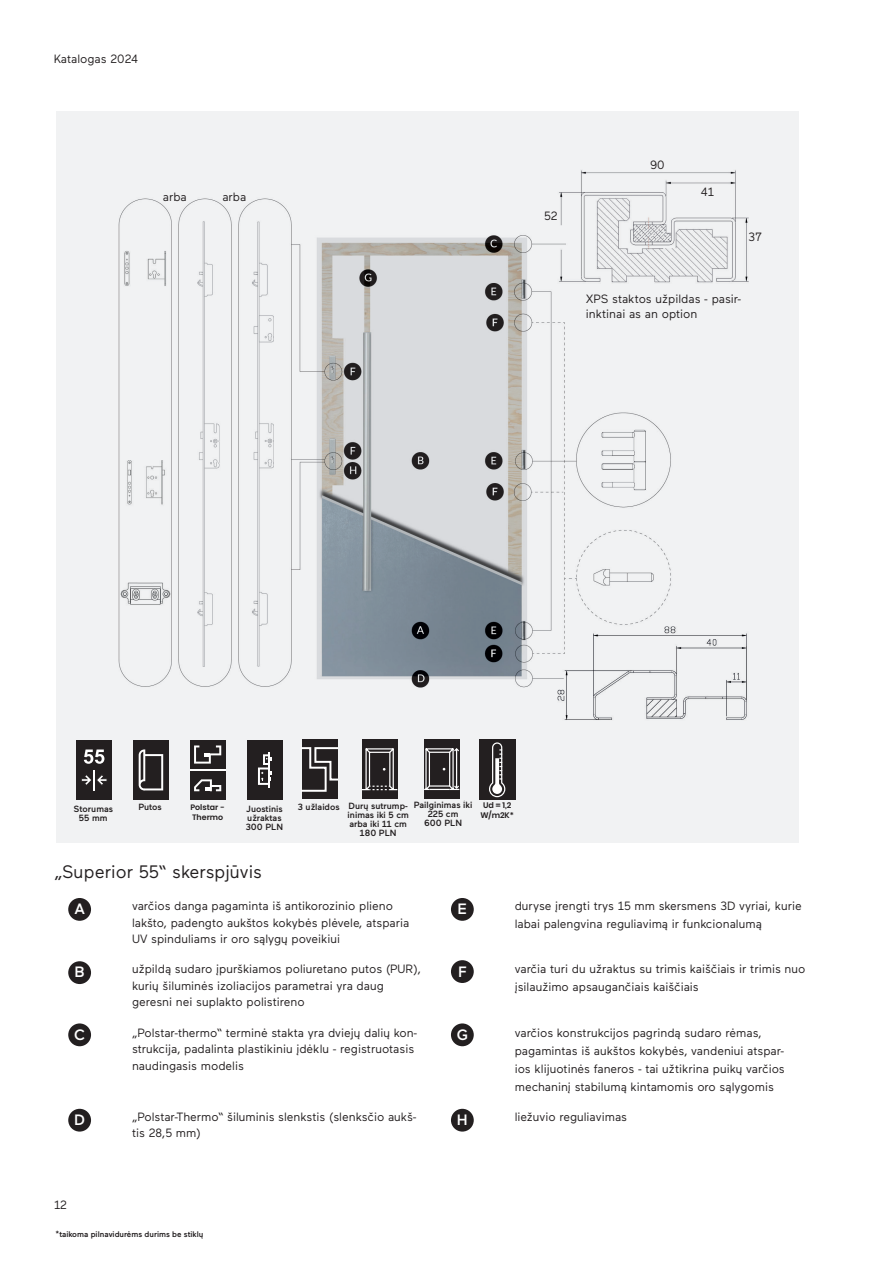
<style>
.page{position:relative;width:893px;height:1263px;background:#fff}
.page>*{position:absolute;margin:0;border:0;box-sizing:border-box;transform-origin:0 0}
.t1{font:18px "Maax";color:#231f20}
.t2{font:500 15px "Maax";color:#fff}
.t3{font:12px/16.5px "Maax";color:#231f20}
.t4{font:500 9px/9px "Maax";color:#231f20}
.t5{font:500 8.1px "Maax";color:#231f20}
.t6{font:600 8.1px/10.1px "Poppins";color:#231f20;text-align:center}
.t7{font:600 7.95px/8.1px "Poppins";color:#231f20;text-align:center}
</style>
<div class="page">
<div style="left:56px;top:111px;width:742px;height:731px;background:#f1f2f3"></div>
<div style="left:68px;top:898px;width:23px;height:23px;background:#231f20;border-radius:50%"></div>
<div style="left:451px;top:898px;width:23px;height:23px;background:#231f20;border-radius:50%"></div>
<div style="left:68px;top:961px;width:23px;height:23px;background:#231f20;border-radius:50%"></div>
<div style="left:451px;top:960px;width:23px;height:23px;background:#231f20;border-radius:50%"></div>
<div style="left:68px;top:1023px;width:23px;height:23px;background:#231f20;border-radius:50%"></div>
<div style="left:451px;top:1023px;width:23px;height:23px;background:#231f20;border-radius:50%"></div>
<div style="left:68px;top:1109px;width:23px;height:22px;background:#231f20;border-radius:50%"></div>
<div style="left:451px;top:1109px;width:23px;height:22px;background:#231f20;border-radius:50%"></div>
<img style="left:118px;top:170px;width:631px;height:599px">
<div style="left:190px;top:740px;width:35px;height:59px;background:#231f20"></div>
<svg style="left:194px;top:745px;width:27px;height:19px"></svg>
<svg style="left:194px;top:779px;width:27px;height:12px"></svg>
<hr style="left:190px;top:769px;width:35px;height:2px;background:#fff">
<div style="left:133px;top:740px;width:36px;height:60px;background:#231f20"></div>
<svg style="left:139px;top:749px;width:24px;height:41px"></svg>
<div style="left:76px;top:740px;width:36px;height:60px;background:#231f20"></div>
<svg style="left:84px;top:749px;width:20px;height:15px"></svg>
<svg style="left:81px;top:775px;width:26px;height:10px"></svg>
<hr style="left:93px;top:770px;width:2px;height:21px;background:#fff">
<div style="left:362px;top:740px;width:36px;height:59px;background:#231f20"></div>
<svg style="left:361px;top:747px;width:38px;height:44px"></svg>
<div style="left:424px;top:740px;width:36px;height:59px;background:#231f20"></div>
<svg style="left:423px;top:747px;width:38px;height:43px"></svg>
<hr style="left:456px;top:749px;width:1px;height:39px;background:#fff">
<div style="left:247px;top:740px;width:36px;height:59px;background:#231f20"></div>
<hr style="left:268px;top:752px;width:2px;height:35px;background:#fff">
<svg style="left:258px;top:754px;width:14px;height:31px"></svg>
<div style="left:302px;top:740px;width:36px;height:59px;background:#231f20"></div>
<svg style="left:302px;top:747px;width:36px;height:45px"></svg>
<div style="left:479px;top:740px;width:36px;height:60px;background:#231f20"></div>
<svg style="left:489px;top:742px;width:17px;height:56px"></svg>
<p class="t3" style="left:54px;top:50px;width:86px">Katalogas 2024</p>
<p class="t3" style="left:163px;top:188px;width:25px">arba</p>
<p class="t3" style="left:222px;top:188px;width:25px">arba</p>
<p class="t3" style="left:544px;top:207px;width:15px">52</p>
<p class="t3" style="left:650px;top:156px;width:16px">90</p>
<p class="t3" style="left:701px;top:183px;width:15px">41</p>
<p class="t3" style="left:749px;top:228px;width:15px">37</p>
<p class="t3" style="left:586px;top:291px;width:157px;line-height:15px">XPS staktos užpildas - pasir&shy;inktinai as an option</p>
<p class="t7" style="left:357px;top:800px;width:46px">Skrót drzwi do 5cm lub do 11cm</p>
<p class="t7" style="left:413px;top:799px;width:59px;line-height:9.9px">Przewyższenie do 225cm</p>
<p class="t4" style="left:414px;top:800px;width:60px;text-align:center">Pailginimas iki<br>225 cm</p>
<p class="t4" style="left:424px;top:818px;width:39px">600 PLN</p>
<p class="t4" style="left:298px;top:802px;width:43px">3 užlaidos</p>
<p class="t4" style="left:348px;top:801px;width:63px;text-align:justify">Durų sutrump&shy;inimas iki 5 cm arba iki 11 cm</p>
<p class="t4" style="left:360px;top:828px;width:38px">180 PLN</p>
<p class="t7" style="left:247px;top:802px;width:37px;line-height:9.6px">Zamek listwowy</p>
<p class="t7" style="left:303px;top:803px;width:34px">3 Przylgi</p>
<p class="t7" style="left:77px;top:804px;width:36px">Grubość</p>
<p class="t7" style="left:139px;top:803px;width:25px">Piana</p>
<p class="t7" style="left:81px;top:813px;width:28px">55mm</p>
<p class="t7" style="left:190px;top:802px;width:36px;line-height:9.4px;text-align:left">Polstar -<br>Thermo</p>
<p class="t4" style="left:138px;top:802px;width:25px">Putos</p>
<p class="t4" style="left:246px;top:803px;width:38px">Juostinis užraktas</p>
<p class="t4" style="left:246px;top:821px;width:39px">300 PLN</p>
<p class="t4" style="left:74px;top:803px;width:41px">Storumas</p>
<p class="t4" style="left:79px;top:812px;width:30px">55 mm</p>
<p class="t6" style="left:480px;top:800px;width:35px">Ud = 1,2<br>W/m2K*</p>
<p class="t1" style="left:54px;top:860px;width:209px">„Superior 55“ skerspjūvis</p>
<p class="t2" style="left:74px;top:899px;width:12px">A</p>
<p class="t3" style="left:132px;top:897px;width:279px">varčios danga pagaminta iš antikorozinio plieno lakšto, padengto aukštos kokybės plėvele, atsparia<br>UV spinduliams ir oro sąlygų poveikiui</p>
<p class="t2" style="left:457px;top:899px;width:11px">E</p>
<p class="t3" style="left:515px;top:896px;width:288px;line-height:18px">duryse įrengti trys 15 mm skersmens 3D vyriai, kurie labai palengvina reguliavimą ir funkcionalumą</p>
<p class="t2" style="left:74px;top:962px;width:12px">B</p>
<p class="t3" style="left:132px;top:960px;width:290px">užpildą sudaro įpurškiamos poliuretano putos (PUR), kurių šiluminės izoliacijos parametrai yra daug geresni nei suplakto polistireno</p>
<p class="t2" style="left:458px;top:962px;width:10px">F</p>
<p class="t3" style="left:515px;top:960px;width:292px;line-height:18px">varčia turi du užraktus su trimis kaiščiais ir trimis nuo įsilaužimo apsaugančiais kaiščiais</p>
<p class="t2" style="left:74px;top:1025px;width:12px">C</p>
<p class="t3" style="left:132px;top:1024px;width:287px">„Polstar-thermo“ terminė stakta yra dviejų dalių kon&shy;strukcija, padalinta plastikiniu įdėklu - registruotasis naudingasis modelis</p>
<p class="t2" style="left:457px;top:1025px;width:13px">G</p>
<p class="t3" style="left:515px;top:1023px;width:272px;line-height:18px">varčios konstrukcijos pagrindą sudaro rėmas, pagamintas iš aukštos kokybės, vandeniui atspar&shy;ios klijuotinės faneros - tai užtikrina puikų varčios mechaninį stabilumą kintamomis oro sąlygomis</p>
<p class="t2" style="left:74px;top:1110px;width:12px">D</p>
<p class="t3" style="left:132px;top:1108px;width:286px">„Polstar-Thermo“ šiluminis slenkstis (slenksčio aukš&shy;tis 28,5 mm)</p>
<p class="t2" style="left:457px;top:1110px;width:12px">H</p>
<p class="t3" style="left:515px;top:1108px;width:114px">liežuvio reguliavimas</p>
<p class="t3" style="left:54px;top:1196px;width:15px">12</p>
<p class="t5" style="left:55px;top:1228px;width:149px">*taikoma pilnavidurėms durims be stiklų</p>
</div>
